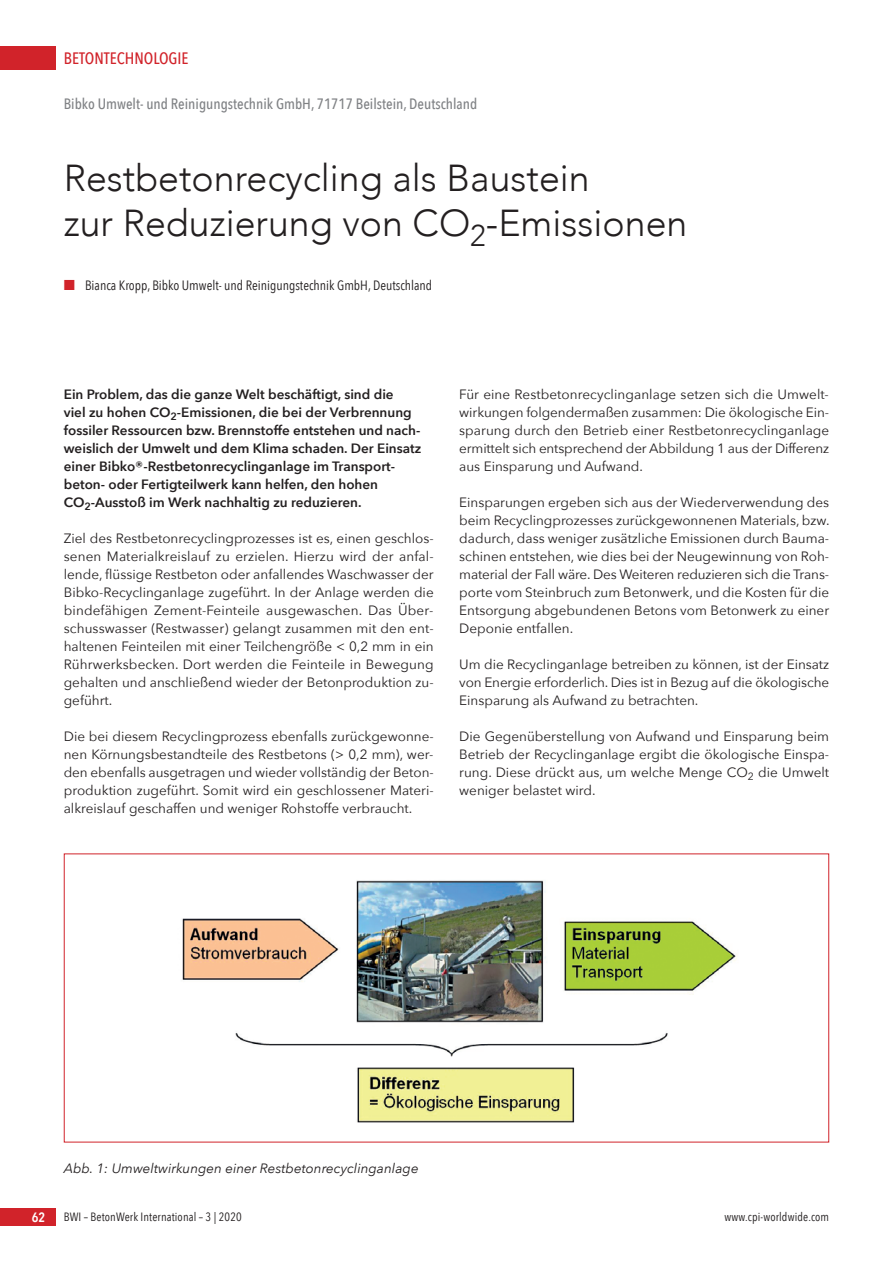
<style>
.page{position:relative;width:893px;height:1263px;background:#fff}
.page>*{position:absolute;margin:0;border:0;box-sizing:border-box;transform-origin:0 0}
.t1{font:300 37.5px/45px "Avenir";color:#231f20}
.t2{font:500 16.5px "Avenir Next Condensed";color:#d1232a}
.t3{font:500 15px "Avenir Next Condensed";color:#808285}
.t4{font:13.5px/18px "Avenir Next";color:#231f20;text-align:justify}
.t5{font:600 13.5px/18px "Avenir Next";color:#231f20}
.t6{font:13.5px "Avenir Next Condensed";color:#231f20}
.t7{font:italic 13.5px "Avenir Next";color:#231f20}
.t8{font:600 13.5px "Avenir Next Condensed";color:#fff}
.t9{font:12px "Avenir Next Condensed";letter-spacing:.01em;color:#231f20}
.s1{font-family:"European Pi Three";color:#d1232a}
</style>
<div class="page">
<div style="left:0;top:47px;width:55px;height:23px;background:#d1232a"></div>
<div style="left:0;top:1208px;width:55px;height:18px;background:#d1232a"></div>
<img style="left:182px;top:880px;width:555px;height:243px">
<p class="t2" style="left:64px;top:47px;width:126px">BETONTECHNOLOGIE</p>
<p class="t3" style="left:64px;top:94px;width:415px">Bibko Umwelt- und Reinigungstechnik GmbH, 71717 Beilstein, Deutschland</p>
<h1 class="t1" style="left:64px;top:156px;width:625px">Restbetonrecycling als Baustein<br>zur Reduzierung von CO<sub>2</sub>-Emissionen</h1>
<p class="t6" style="left:64px;top:276px;width:370px"><span class="s1">-</span> Bianca Kropp, Bibko Umwelt- und Reinigungstechnik GmbH, Deutschland</p>
<p class="t5" style="left:64px;top:385px;width:359px">Ein Problem, das die ganze Welt beschäftigt, sind die<br>viel zu hohen CO<sub>2</sub>-Emissionen, die bei der Verbrennung fossiler Ressourcen bzw. Brennstoffe entstehen und nach&shy;weislich der Umwelt und dem Klima schaden. Der Einsatz einer Bibko®-Restbetonrecyclinganlage im Transport - beton- oder Fertigteilwerk kann helfen, den hohen CO<sub>2</sub>-Ausstoß im Werk nachhaltig zu reduzieren.</p>
<p class="t4" style="left:64px;top:529px;width:371px">Ziel des Restbetonrecyclingprozesses ist es, einen geschlos&shy;senen Materialkreislauf zu erzielen. Hierzu wird der anfal&shy;lende, flüssige Restbeton oder anfallendes Waschwasser der Bibko-Recyclinganlage zugeführt. In der Anlage werden die bindefähigen Zement-Feinteile ausgewaschen. Das Über&shy;schusswasser (Restwasser) gelangt zusammen mit den ent&shy;haltenen Feinteilen mit einer Teilchengröße &lt; 0,2 mm in ein Rührwerksbecken. Dort werden die Feinteile in Bewegung gehalten und anschließend wieder der Betonproduktion zu&shy;geführt.</p>
<p class="t4" style="left:64px;top:727px;width:371px">Die bei diesem Recyclingprozess ebenfalls zurückgewonne&shy;nen Körnungsbestandteile des Restbetons (&gt; 0,2 mm), wer&shy;den ebenfalls ausgetragen und wieder vollständig der Beton&shy;produktion zugeführt. Somit wird ein geschlossener Materi&shy;alkreislauf geschaffen und weniger Rohstoffe verbraucht.</p>
<p class="t4" style="left:459px;top:385px;width:371px">Für eine Restbetonrecyclinganlage setzen sich die Umwelt&shy;wirkungen folgendermaßen zusammen: Die ökologische Ein&shy;sparung durch den Betrieb einer Restbetonrecyclinganlage ermittelt sich entsprechend der Abbildung 1 aus der Differenz aus Einsparung und Aufwand.</p>
<p class="t4" style="left:459px;top:493px;width:372px">Einsparungen ergeben sich aus der Wiederverwendung des beim Recyclingprozesses zurückgewonnenen Materials, bzw. dadurch, dass weniger zusätzliche Emissionen durch Bauma&shy;schinen entstehen, wie dies bei der Neugewinnung von Roh&shy;material der Fall wäre. Des Weiteren reduzieren sich die Trans&shy;porte vom Steinbruch zum Betonwerk, und die Kosten für die Entsorgung abgebundenen Betons vom Betonwerk zu einer Deponie entfallen.</p>
<p class="t4" style="left:459px;top:655px;width:371px">Um die Recyclinganlage betreiben zu können, ist der Einsatz von Energie erforderlich. Dies ist in Bezug auf die ökologische Einsparung als Aufwand zu betrachten.</p>
<p class="t4" style="left:459px;top:727px;width:371px">Die Gegenüberstellung von Aufwand und Einsparung beim Betrieb der Recyclinganlage ergibt die ökologische Einspa&shy;rung. Diese drückt aus, um welche Menge CO<sub>2</sub> die Umwelt weniger belastet wird.</p>
<p class="t7" style="left:64px;top:1159px;width:356px">Abb. 1: Umweltwirkungen einer Restbetonrecyclinganlage</p>
<p class="t8" style="left:32px;top:1208px;width:15px">62</p>
<p class="t9" style="left:64px;top:1209px;width:179px">BWI – BetonWerk International – 3 | 2020</p>
<p class="t9" style="left:725px;top:1209px;width:106px">www.cpi-worldwide.com</p>
</div>
